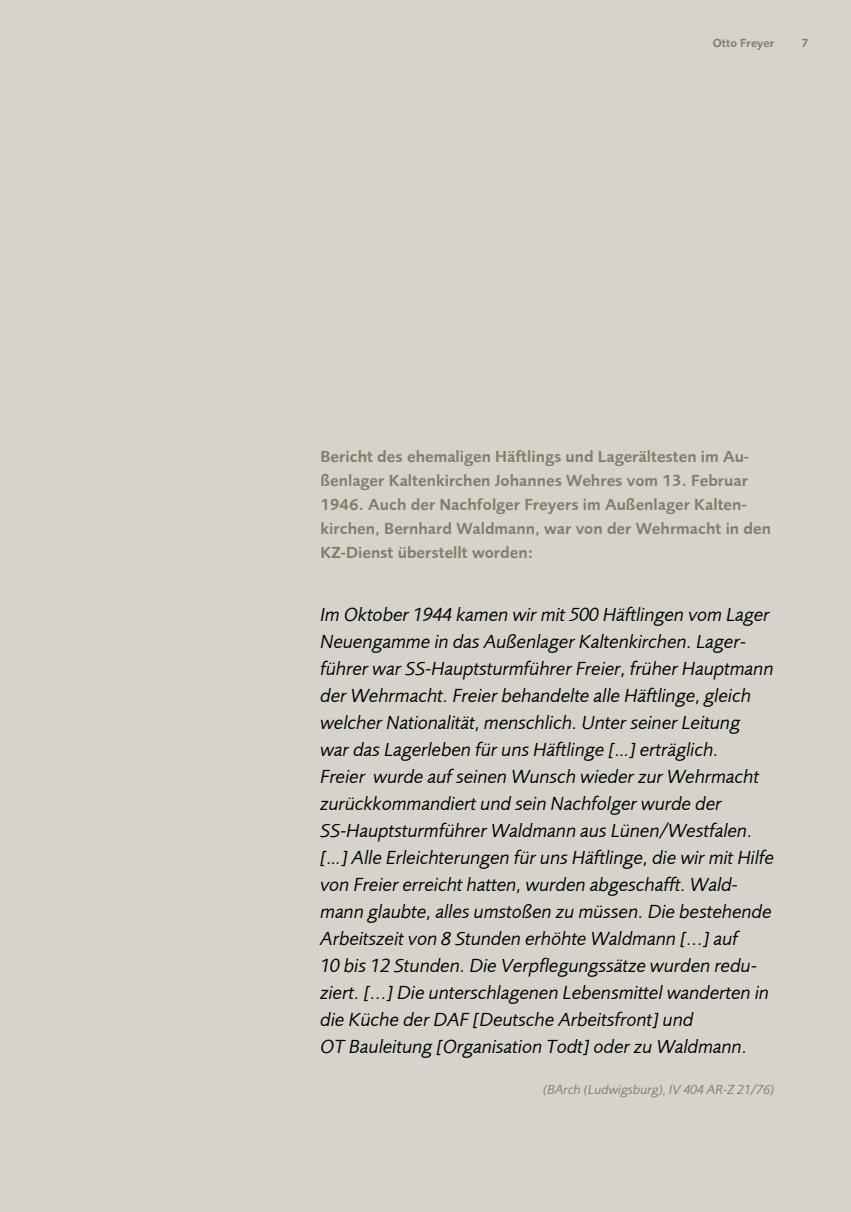
<style>
.page{position:relative;width:851px;height:1212px;background:#fff}
.page>*{position:absolute;margin:0;border:0;box-sizing:border-box;transform-origin:0 0}
.t1{font:italic 19.5px/27px "Foundry Sans";color:#000}
.t2{font:16.5px/24px "Foundry Sans Demi";color:#827c6c}
.t3{font:italic 13.5px "Foundry Sans";color:#827c6c}
.t4{font:12px "Foundry Sans Demi";color:#827c6c}
</style>
<div class="page">
<div style="left:0;top:0;width:850px;height:1212px;background:#d6d3ca"></div>
<p class="t4" style="left:712px;top:36px;width:63px">Otto Freyer</p>
<p class="t4" style="left:801px;top:36px;width:8px">7</p>
<p class="t2" style="left:320px;top:445px;width:452px">Bericht des ehemaligen Häftlings und Lagerältesten im Au&shy;ßenlager Kaltenkirchen Johannes Wehres vom 13. Februar 1946. Auch der Nachfolger Freyers im Außenlager Kalten&shy;kirchen, Bernhard Waldmann, war von der Wehrmacht in den KZ-Dienst überstellt worden:</p>
<p class="t1" style="left:320px;top:601px;width:455px">Im Oktober 1944 kamen wir mit 500 Häftlingen vom Lager Neuengamme in das Außenlager Kaltenkirchen. Lager&shy;führer war SS-Hauptsturmführer Freier, früher Hauptmann der Wehrmacht. Freier behandelte alle Häftlinge, gleich welcher Nationalität, menschlich. Unter seiner Leitung<br>war das Lagerleben für uns Häftlinge […] erträglich.<br>Freier wurde auf seinen Wunsch wieder zur Wehrmacht zurückkommandiert und sein Nachfolger wurde der SS-Hauptsturmführer Waldmann aus Lünen/Westfalen. […] Alle Erleichterungen für uns Häftlinge, die wir mit Hilfe von Freier erreicht hatten, wurden abgeschafft. Wald&shy;mann glaubte, alles umstoßen zu müssen. Die bestehende Arbeitszeit von 8 Stunden erhöhte Waldmann [...] auf<br>10 bis 12 Stunden. Die Verpflegungssätze wurden redu&shy;ziert. [...] Die unterschlagenen Lebensmittel wanderten in die Küche der DAF [Deutsche Arbeitsfront] und<br>OT Bauleitung [Organisation Todt] oder zu Waldmann.</p>
<p class="t3" style="left:543px;top:1082px;width:233px">(BArch (Ludwigsburg), IV 404 AR-Z 21/76)</p>
</div>
